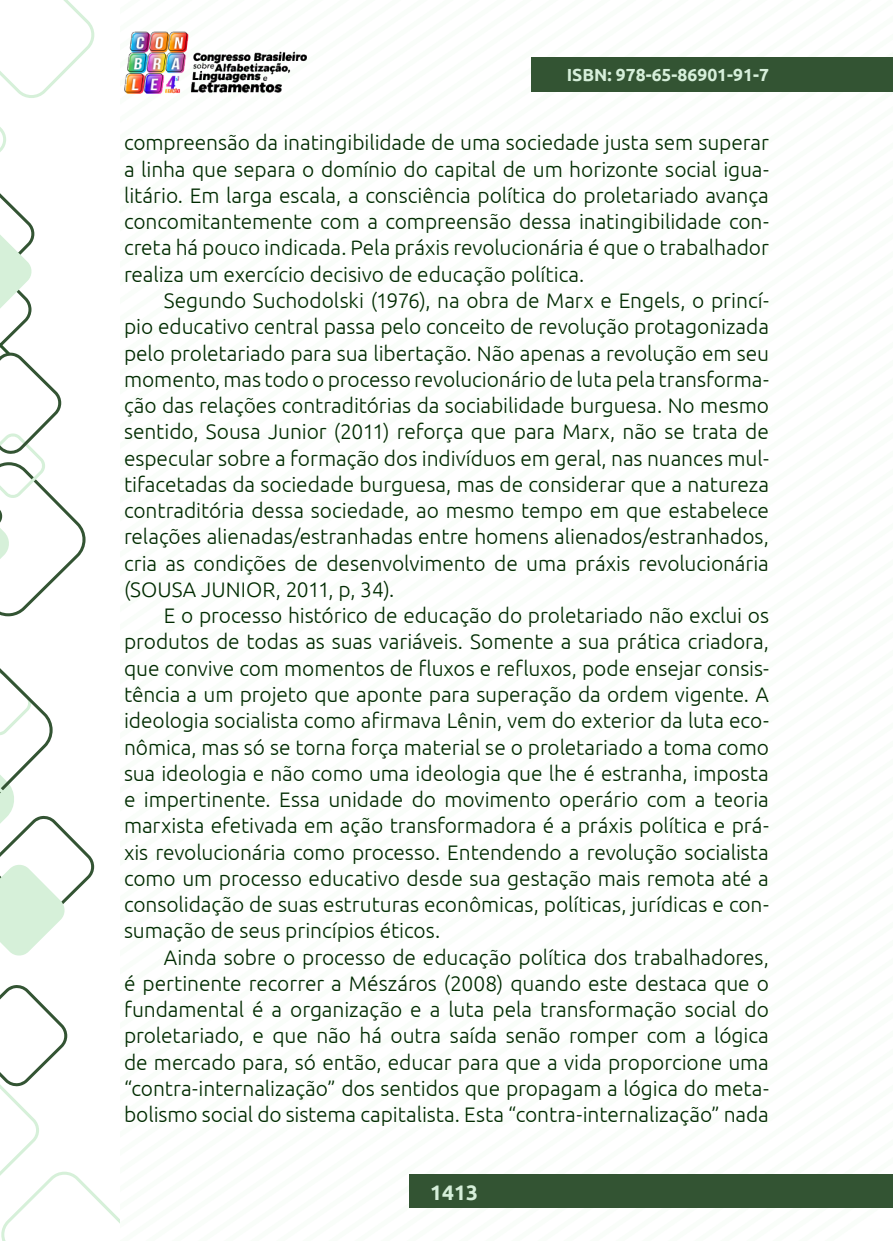
<style>
.page{position:relative;width:893px;height:1241px;background:#fff}
.page>*{position:absolute;margin:0;border:0;box-sizing:border-box;transform-origin:0 0}
._8_CORPO{font:300 21px/26.2px "Ubuntu";letter-spacing:-.005em;color:#002b00;text-align:justify}
.t1{font:700 21px "Ubuntu";color:#d6efda}
.t2{font:700 17.5px "Ubuntu";color:#d6efda}
</style>
<div class="page">
<div style="left:410px;top:1174px;width:483px;height:33px;background:#335433"></div>
<img style="left:124px;top:31px;width:182px;height:62px">
<div style="left:532px;top:57px;width:361px;height:35px;background:#335433"></div>
<svg style="left:0;top:985px;width:119px;height:255px"></svg>
<svg style="left:0;top:0;width:94px;height:616px"></svg>
<svg style="left:0;top:668px;width:94px;height:288px"></svg>
<p class="t2" style="left:567px;top:64px;width:204px">ISBN: 978-65-86901-91-7</p>
<p class="_8_CORPO" style="left:124px;top:129px;width:646px">compreensão da inatingibilidade de uma sociedade justa sem superar a linha que separa o domínio do capital de um horizonte social igua&shy;litário. Em larga escala, a consciência política do proletariado avança concomitantemente com a compreensão dessa inatingibilidade con&shy;creta há pouco indicada. Pela práxis revolucionária é que o trabalhador realiza um exercício decisivo de educação política.</p>
<p class="_8_CORPO" style="left:124px;top:287px;width:646px;text-indent:40px">Segundo Suchodolski (1976), na obra de Marx e Engels, o princí&shy;pio educativo central passa pelo conceito de revolução protagonizada pelo proletariado para sua libertação. Não apenas a revolução em seu momento, mas todo o processo revolucionário de luta pela transforma&shy;ção das relações contraditórias da sociabilidade burguesa. No mesmo sentido, Sousa Junior (2011) reforça que para Marx, não se trata de especular sobre a formação dos indivíduos em geral, nas nuances mul&shy;tifacetadas da sociedade burguesa, mas de considerar que a natureza contraditória dessa sociedade, ao mesmo tempo em que estabelece relações alienadas/estranhadas entre homens alienados/estranhados, cria as condições de desenvolvimento de uma práxis revolucionária (SOUSA JUNIOR, 2011, p, 34).</p>
<p class="_8_CORPO" style="left:124px;top:602px;width:646px;text-indent:40px">E o processo histórico de educação do proletariado não exclui os produtos de todas as suas variáveis. Somente a sua prática criadora, que convive com momentos de fluxos e refluxos, pode ensejar consis&shy;tência a um projeto que aponte para superação da ordem vigente. A ideologia socialista como afirmava Lênin, vem do exterior da luta eco&shy;nômica, mas só se torna força material se o proletariado a toma como sua ideologia e não como uma ideologia que lhe é estranha, imposta e impertinente. Essa unidade do movimento operário com a teoria marxista efetivada em ação transformadora é a práxis política e prá&shy;xis revolucionária como processo. Entendendo a revolução socialista como um processo educativo desde sua gestação mais remota até a consolidação de suas estruturas econômicas, políticas, jurídicas e con&shy;sumação de seus princípios éticos.</p>
<p class="_8_CORPO" style="left:124px;top:943px;width:646px;text-indent:40px">Ainda sobre o processo de educação política dos trabalhadores, é pertinente recorrer a Mészáros (2008) quando este destaca que o fundamental é a organização e a luta pela transformação social do proletariado, e que não há outra saída senão romper com a lógica de mercado para, só então, educar para que a vida proporcione uma “contra-internalização” dos sentidos que propagam a lógica do meta&shy;bolismo social do sistema capitalista. Esta “contra-internalização” nada</p>
<p class="t1" style="left:430px;top:1178px;width:49px">1413</p>
</div>
